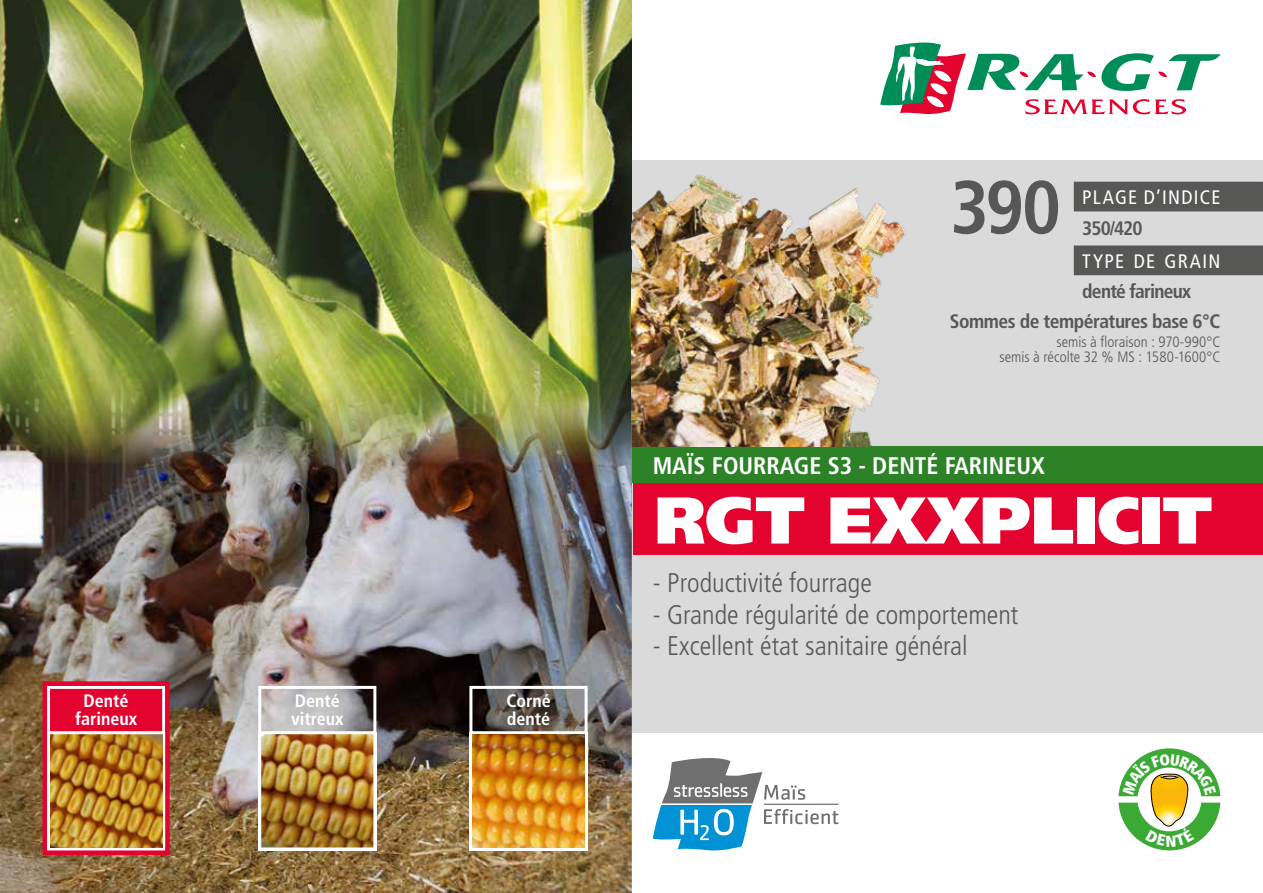
<style>
.page{position:relative;width:1263px;height:893px;background:#fff}
.page>*{position:absolute;margin:0;border:0;box-sizing:border-box;transform-origin:0 0}
.t1{font:700 condensed 75px "Frutiger LT Std";color:#575756}
.t2{font:900 66px "Frutiger LT Std";letter-spacing:-.01em;color:#fff}
.t3{font:300 condensed 27px "Frutiger LT Std";color:#575756}
.t4{font:700 condensed 24px "Frutiger LT Std";color:#fff}
.t5{font:700 condensed 19.5px/29.7px "Frutiger LT Std";letter-spacing:-.025em;color:#575756}
.t6{font:condensed 19.5px "Frutiger LT Std";letter-spacing:.065em;color:#fff}
.t7{font:700 condensed 18px/18px "Frutiger LT Std";color:#fff}
.t8{font:300 condensed 15px/15px "Frutiger LT Std";color:#575756;text-align:right}
</style>
<div class="page">
<div style="left:631px;top:160px;width:632px;height:572px;background:#dadada"></div>
<svg style="left:880px;top:43px;width:340px;height:72px"></svg>
<img style="left:0;top:0;width:631px;height:363px">
<div style="left:634px;top:483px;width:629px;height:72px;background:#e4032e"></div>
<div style="left:631px;top:446px;width:632px;height:37px;background:#2d8228"></div>
<svg style="left:1074px;top:182px;width:189px;height:93px"></svg>
<img style="left:631px;top:171px;width:275px;height:275px">
<img style="left:0;top:363px;width:631px;height:530px">
<svg style="left:653px;top:758px;width:185px;height:92px"></svg>
<div style="left:258px;top:732px;width:118px;height:118px;background:linear-gradient(to right,#fff,#fff)"></div>
<div style="left:258px;top:686px;width:118px;height:48px;border:3px solid #fff"></div>
<div style="left:469px;top:732px;width:119px;height:118px;background:linear-gradient(to right,#fff,#fff)"></div>
<div style="left:469px;top:686px;width:119px;height:48px;border:3px solid #fff"></div>
<img style="left:40px;top:679px;width:132px;height:178px">
<img style="left:261px;top:734px;width:112px;height:113px">
<img style="left:472px;top:734px;width:113px;height:113px">
<svg style="left:1118px;top:748px;width:102px;height:102px"></svg>
<p class="t7" style="left:75px;top:691px;width:64px;text-align:center">Denté farineux</p>
<p class="t7" style="left:291px;top:691px;width:54px">Denté vitreux</p>
<p class="t7" style="left:506px;top:691px;width:46px">Corné denté</p>
<h1 class="t1" style="left:950px;top:163px;width:112px">390</h1>
<p class="t6" style="left:1082px;top:186px;width:140px">PLAGE D’INDICE</p>
<p class="t5" style="left:1082px;top:213px;width:62px">350/420</p>
<p class="t6" style="left:1082px;top:250px;width:140px">TYPE DE GRAIN</p>
<p class="t5" style="left:950px;top:277px;width:272px;text-indent:132px">denté farineux<br>Sommes de températures base 6°C</p>
<p class="t8" style="left:999px;top:335px;width:223px">semis à floraison : 970-990°C<br>semis à récolte 32 % MS : 1580-1600°C</p>
<p class="t4" style="left:653px;top:452px;width:393px">MAÏS FOURRAGE S3 - DENTÉ FARINEUX</p>
<h2 class="t2" style="left:655px;top:480px;width:559px">RGT EXXPLICIT</h2>
<p class="t3" style="left:653px;top:567px;width:221px">- Productivité fourrage</p>
<p class="t3" style="left:653px;top:599px;width:367px">- Grande régularité de comportement</p>
<p class="t3" style="left:653px;top:631px;width:316px">- Excellent état sanitaire général</p>
</div>
